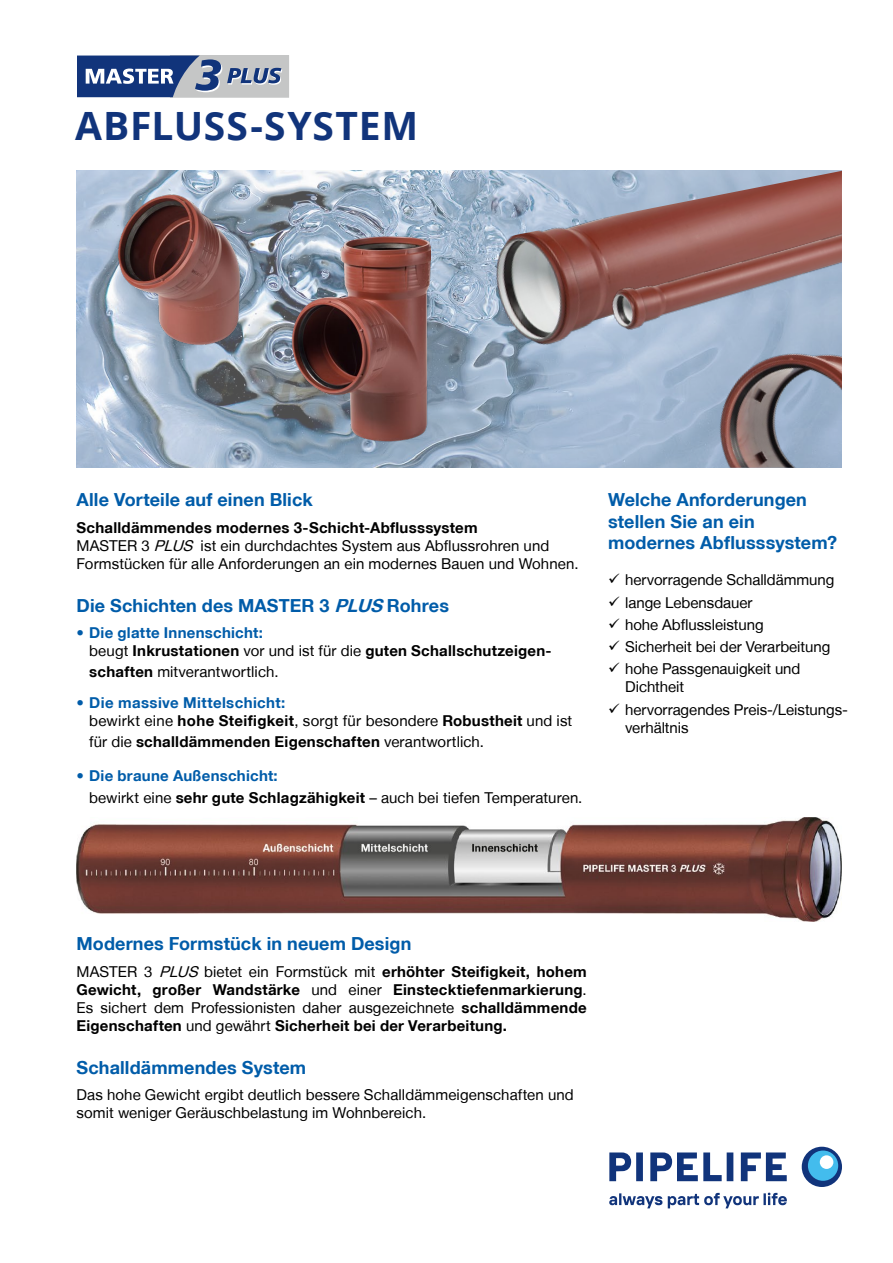
<style>
.page{position:relative;width:893px;height:1263px;background:#fff}
.page>*{position:absolute;margin:0;border:0;box-sizing:border-box;transform-origin:0 0}
.t1{font:700 39px "Open Sans";letter-spacing:.02em;color:#11347b}
.t2{font:700 18px/21.6px "Helvetica Neue LT";letter-spacing:.005em;color:#005ca9}
.t3{font:15px/18px "Helvetica Neue LT";letter-spacing:.005em;color:#000}
.t4{font:700 15px/18px "Helvetica Neue LT";letter-spacing:.015em;color:#000}
.s1{font-weight:700}
.s2{font-style:italic}
.s3{color:#005ca9}
.s4{font-weight:400}
.s5{font-weight:700;color:#005ca9}
.s6{font-weight:400;font-style:italic}
</style>
<div class="page">
<img style="left:77px;top:170px;width:765px;height:298px">
<img style="left:77px;top:818px;width:765px;height:103px">
<img style="left:478px;top:171px;width:364px;height:188px">
<img style="left:602px;top:222px;width:240px;height:116px">
<img style="left:287px;top:222px;width:143px;height:229px">
<img style="left:110px;top:186px;width:133px;height:163px">
<img style="left:686px;top:320px;width:156px;height:148px">
<svg style="left:609px;top:1147px;width:233px;height:61px"></svg>
<div style="left:808px;top:1150px;width:30px;height:31px;background:#43bced;border-radius:50%"></div>
<div style="left:820px;top:1155px;width:13px;height:14px;background:#fff;border-radius:50%"></div>
<div style="left:170px;top:56px;width:119px;height:41px;background:#c5c6c6"></div>
<div style="left:170px;top:55px;width:119px;height:42px;border:1px solid #c5c6c6"></div>
<svg style="left:77px;top:56px;width:205px;height:41px"></svg>
<h1 class="t1" style="left:75px;top:99px;width:344px">ABFLUSS-SYSTEM</h1>
<p class="t2" style="left:77px;top:488px;width:238px">Alle Vorteile auf einen Blick</p>
<p class="t3" style="left:77px;top:518px;width:503px"><span class="s1">Schalldämmendes modernes 3-Schicht-Abflusssystem<br></span>MASTER 3 <span class="s2">PLUS</span> ist ein durchdachtes System aus Abflussrohren und<br>Formstücken für alle Anforderungen an ein modernes Bauen und Wohnen.</p>
<p class="t2" style="left:77px;top:594px;width:374px">Die Schichten des MASTER 3 <span class="s2">PLUS</span> Rohres</p>
<p class="t4" style="left:89px;top:623px;width:464px;text-indent:-13px"><span class="s3">• Die glatte Innenschicht:<br></span><span class="s4">beugt</span> Inkrustationen <span class="s4">vor und ist für die</span> guten Schallschutzeigen-</p>
<p class="t3" style="left:89px;top:663px;width:191px"><span class="s1">schaften</span> mitverantwortlich.</p>
<p class="t3" style="left:89px;top:693px;width:485px;text-indent:-13px"><span class="s5">• Die massive Mittelschicht:<br></span>bewirkt eine <span class="s1">hohe Steifigkeit</span>, sorgt für besondere <span class="s1">Robustheit</span> und ist</p>
<p class="t4" style="left:89px;top:733px;width:396px"><span class="s4">für die</span> schalldämmenden Eigenschaften <span class="s4">verantwortlich.</span></p>
<p class="t3" style="left:89px;top:765px;width:495px;line-height:21.3px;text-indent:-13px"><span class="s5">• Die braune Außenschicht:<br></span>bewirkt eine <span class="s1">sehr gute Schlagzähigkeit</span> – auch bei tiefen Temperaturen.</p>
<p class="t2" style="left:608px;top:488px;width:231px">Welche Anforderungen stellen Sie an ein modernes Abflusssystem?</p>
<p class="t3" style="left:608px;top:571px;width:228px">✓ hervorragende Schalldämmung</p>
<p class="t3" style="left:608px;top:593px;width:146px">✓ lange Lebensdauer</p>
<p class="t3" style="left:608px;top:615px;width:157px">✓ hohe Abflussleistung</p>
<p class="t3" style="left:608px;top:637px;width:224px">✓ Sicherheit bei der Verarbeitung</p>
<p class="t3" style="left:625px;top:660px;width:177px;text-indent:-17px">✓ hohe Passgenauigkeit und<br>Dichtheit</p>
<p class="t3" style="left:625px;top:700px;width:224px;text-indent:-17px">✓ hervorragendes Preis-/Leistungs&shy;verhältnis</p>
<p class="t2" style="left:77px;top:932px;width:336px">Modernes Formstück in neuem Design</p>
<p class="t4" style="left:77px;top:962px;width:512px;text-align:justify"><span class="s4">MASTER 3</span> <span class="s6">PLUS</span> <span class="s4">bietet ein Formstück mit</span> erhöhter Steifigkeit, hohem Gewicht, großer Wandstärke <span class="s4">und einer</span> Einstecktiefenmarkierung<span class="s4">.<br>Es sichert dem Professionisten daher ausgezeichnete</span> schalldämmende Eigenschaften <span class="s4">und gewährt</span> Sicherheit bei der Verarbeitung.</p>
<p class="t2" style="left:77px;top:1056px;width:231px">Schalldämmendes System</p>
<p class="t3" style="left:77px;top:1085px;width:499px">Das hohe Gewicht ergibt deutlich bessere Schalldämmeigenschaften und somit weniger Geräuschbelastung im Wohnbereich.</p>
</div>
